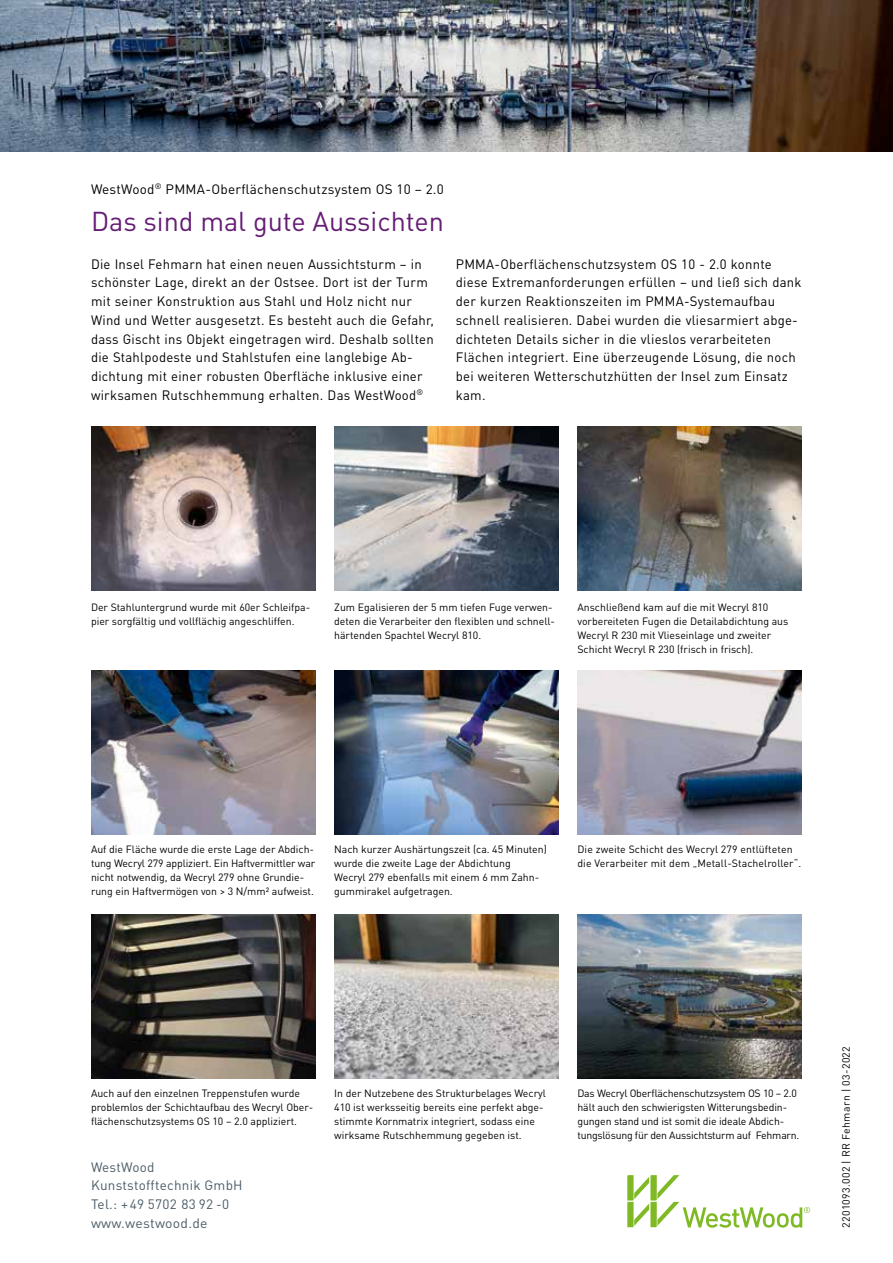
<style>
.page{position:relative;width:893px;height:1263px;background:#fff}
.page>*{position:absolute;margin:0;border:0;box-sizing:border-box;transform-origin:0 0}
.t1{font:27px "DIN Pro";color:#651c75}
.t2{font:13.5px/18.8px "DIN Pro";letter-spacing:.02em;color:#000}
.t3{font:13.5px/18.8px "DIN Pro";letter-spacing:.02em;color:#4b5c66}
.t4{font:10.5px/14.1px "DIN Pro";color:#000}
.t5{font:10.5px/14.1px "DIN Pro";letter-spacing:-.02em;color:#000}
.t6{font:10.5px "DIN Pro";letter-spacing:.03em;color:#000}
</style>
<div class="page">
<svg style="left:627px;top:1175px;width:183px;height:53px"></svg>
<img style="left:0;top:0;width:893px;height:152px">
<img style="left:334px;top:427px;width:225px;height:163px">
<img style="left:577px;top:427px;width:225px;height:163px">
<img style="left:334px;top:914px;width:225px;height:164px">
<img style="left:577px;top:670px;width:225px;height:164px">
<img style="left:334px;top:670px;width:225px;height:164px">
<img style="left:577px;top:914px;width:225px;height:164px">
<img style="left:91px;top:427px;width:224px;height:163px">
<img style="left:91px;top:914px;width:224px;height:164px">
<img style="left:91px;top:671px;width:224px;height:163px">
<p class="t2" style="left:91px;top:179px;width:354px">WestWood<sup>®</sup> PMMA-Oberflächenschutzsystem OS 10 – 2.0</p>
<h1 class="t1" style="left:91px;top:203px;width:355px">Das sind mal gute Aussichten</h1>
<p class="t2" style="left:91px;top:254px;width:344px">Die Insel Fehmarn hat einen neuen Aussichtsturm – in schönster Lage, direkt an der Ostsee. Dort ist der Turm mit seiner Konstruktion aus Stahl und Holz nicht nur Wind und Wetter ausgesetzt. Es besteht auch die Gefahr, dass Gischt ins Objekt eingetragen wird. Deshalb sollten die Stahlpodeste und Stahlstufen eine langlebige Ab&shy;dichtung mit einer robusten Oberfläche inklusive einer wirksamen Rutschhemmung erhalten. Das WestWood<sup>®</sup></p>
<p class="t2" style="left:456px;top:254px;width:347px">PMMA-Oberflächenschutzsystem OS 10 - 2.0 konnte diese Extremanforderungen erfüllen – und ließ sich dank der kurzen Reaktionszeiten im PMMA-Systemaufbau schnell realisieren. Dabei wurden die vliesarmiert abge&shy;dichteten Details sicher in die vlieslos verarbeiteten Flächen integriert. Eine überzeugende Lösung, die noch bei weiteren Wetterschutzhütten der Insel zum Einsatz kam.</p>
<p class="t4" style="left:91px;top:600px;width:221px">Der Stahluntergrund wurde mit 60er Schleifpa&shy;pier sorgfältig und vollflächig angeschliffen.</p>
<p class="t4" style="left:577px;top:600px;width:212px">Anschließend kam auf die mit Wecryl 810 vorbereiteten Fugen die Detailabdichtung aus Wecryl R 230 mit Vlieseinlage und zweiter Schicht Wecryl R 230 (frisch in frisch).</p>
<p class="t4" style="left:334px;top:600px;width:222px">Zum Egalisieren der 5 mm tiefen Fuge verwen&shy;deten die Verarbeiter den flexiblen und schnell&shy;härtenden Spachtel Wecryl 810.</p>
<p class="t4" style="left:91px;top:842px;width:226px">Auf die Fläche wurde die erste Lage der Abdich&shy;tung Wecryl 279 appliziert. Ein Haftvermittler war nicht notwendig, da Wecryl 279 ohne Grundie&shy;rung ein Haftvermögen von &gt; 3 N/mm² aufweist.</p>
<p class="t4" style="left:334px;top:842px;width:214px">Nach kurzer Aushärtungszeit (ca. 45 Minuten) wurde die zweite Lage der Abdichtung<br>Wecryl 279 ebenfalls mit einem 6 mm Zahn&shy;gummirakel aufgetragen.</p>
<p class="t4" style="left:577px;top:842px;width:225px">Die zweite Schicht des Wecryl 279 entlüfteten die Verarbeiter mit dem „Metall-Stachelroller“.</p>
<p class="t4" style="left:91px;top:1086px;width:224px">Auch auf den einzelnen Treppenstufen wurde problemlos der Schichtaufbau des Wecryl Ober&shy;flächenschutzsystems OS 10 – 2.0 appliziert.</p>
<p class="t3" style="left:91px;top:1157px;width:153px">WestWood<br>Kunststofftechnik GmbH<br>Tel.: +49 5702 83 92 -0 www.westwood.de</p>
<p class="t4" style="left:334px;top:1086px;width:213px">In der Nutzebene des Strukturbelages Wecryl 410 ist werksseitig bereits eine perfekt abge&shy;stimmte Kornmatrix integriert, sodass eine wirksame Rutschhemmung gegeben ist.</p>
<p class="t5" style="left:577px;top:1086px;width:223px">Das Wecryl Oberflächenschutzsystem OS 10 – 2.0 hält auch den schwierigsten Witterungsbedin&shy;gungen stand und ist somit die ideale Abdich&shy;tungslösung für den Aussichtsturm auf Fehmarn.</p>
<p class="t6" style="left:839px;top:1228px;width:183px;rotate:-90deg">2201093.002 | RR Fehmarn | 03-2022</p>
</div>
